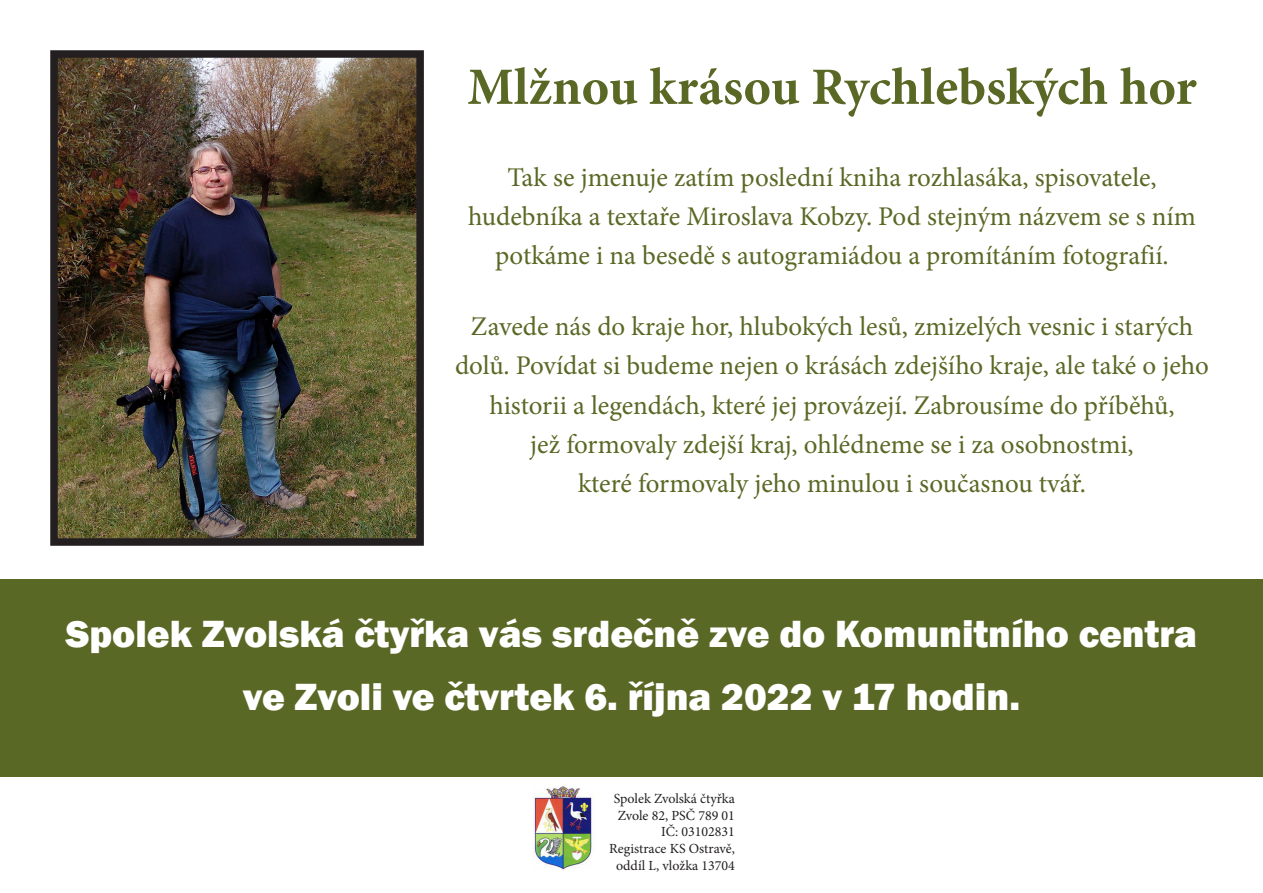
<style>
.page{position:relative;width:1263px;height:893px;background:#fff}
.page>*{position:absolute;margin:0;border:0;box-sizing:border-box;transform-origin:0 0}
.t1{font:700 52.5px "Minion Pro";color:#5a6825}
.t2{font:800 39px/63px "Franklin Gothic";color:#fff;text-align:center}
.t3{font:27px/39px "Minion Pro";color:#5a6825;text-align:center}
.t4{font:13.95px/16.8px "Minion Pro";color:#231f20;text-align:center}
</style>
<div class="page">
<img style="left:59px;top:59px;width:356px;height:478px">
<div style="left:50px;top:50px;width:374px;height:496px;border:8px solid #231f20"></div>
<div style="left:0;top:579px;width:1263px;height:197px;background:#5a6825"></div>
<img style="left:533px;top:785px;width:62px;height:86px">
<p class="t1" style="left:467px;top:50px;width:731px">Mlžnou krásou Rychlebských hor</p>
<p class="t3" style="left:468px;top:158px;width:729px">Tak se jmenuje zatím poslední kniha rozhlasáka, spisovatele, hudebníka a textaře Miroslava Kobzy. Pod stejným názvem se s ním potkáme i na besedě s autogramiádou a promítáním fotografií.</p>
<p class="t3" style="left:455px;top:307px;width:755px">Zavede nás do kraje hor, hlubokých lesů, zmizelých vesnic i starých dolů. Povídat si budeme nejen o krásách zdejšího kraje, ale také o jeho historii a legendách, které jej provázejí. Zabrousíme do příběhů,<br>jež formovaly zdejší kraj, ohlédneme se i za osobnostmi,<br>které formovaly jeho minulou i současnou tvář.</p>
<p class="t2" style="left:66px;top:602px;width:1133px">Spolek Zvolská čtyřka vás srdečně zve do Komunitního centra ve Zvoli ve čtvrtek 6. října 2022 v 17 hodin.</p>
<p class="t4" style="left:614px;top:790px;width:123px">Spolek Zvolská čtyřka</p>
<p class="t4" style="left:618px;top:807px;width:119px">Zvole 82, PSČ 789 01</p>
<p class="t4" style="left:661px;top:823px;width:75px">IČ: 03102831</p>
<p class="t4" style="left:609px;top:840px;width:127px">Registrace KS Ostravě, oddíl L, vložka 13704</p>
</div>
